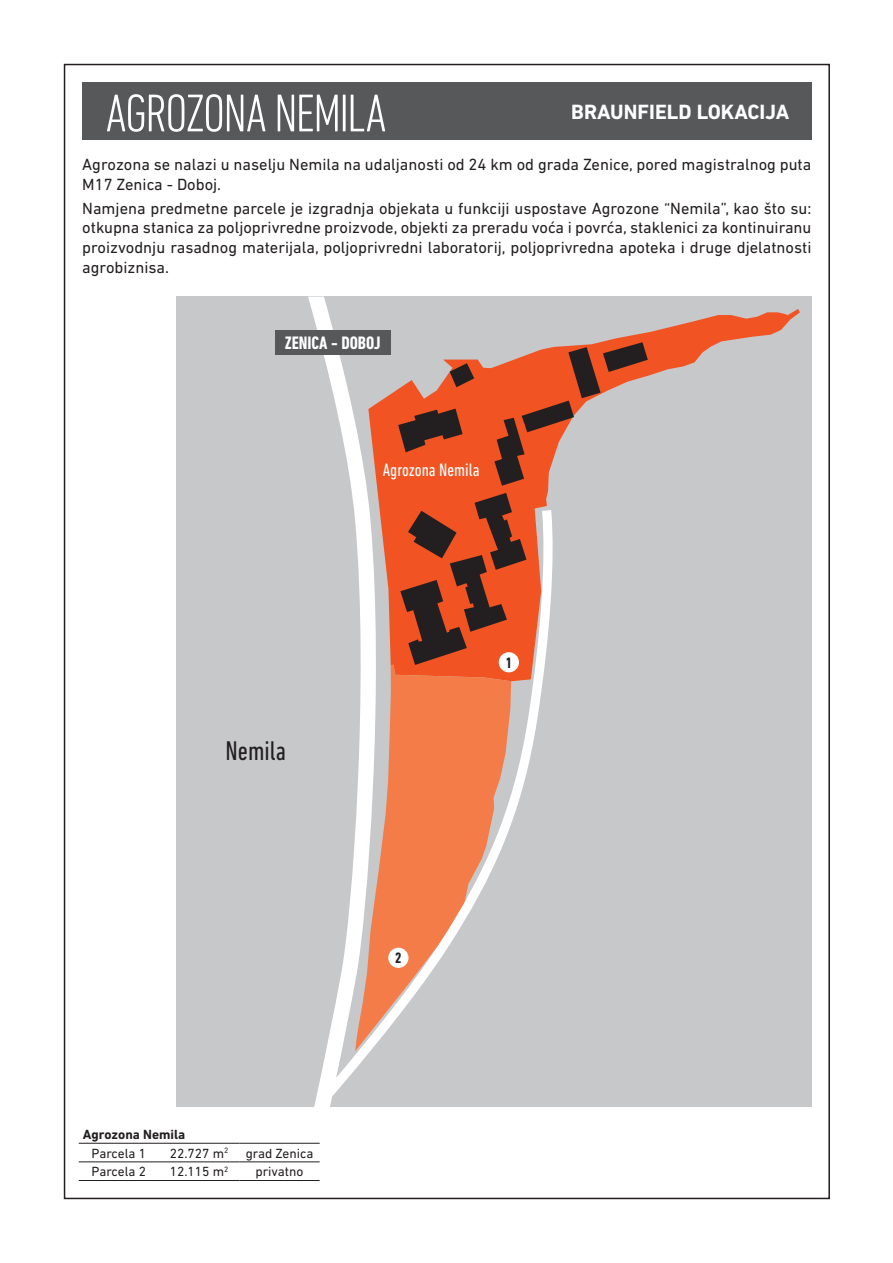
<style>
.page{position:relative;width:893px;height:1263px;background:#fff}
.page>*{position:absolute;margin:0;border:0;box-sizing:border-box;transform-origin:0 0}
.t1{font:300 condensed 54px "DIN Next LT Pro";letter-spacing:-.035em;color:#fff}
.t2{font:condensed 27.45px "DIN Next LT Pro";color:#231f20}
.t3{font:700 21px "DIN Next LT Pro";color:#fff}
.t4{font:condensed 18.3px "DIN Next LT Pro";color:#fff}
.t5{font:700 condensed 18.3px "DIN Next LT Pro";color:#fff}
.t6{font:16.5px/19.8px "DIN Next LT Pro";color:#231f20}
.t7{font:700 condensed 15.3px "DIN Next LT Pro";color:#231f20}
.t8{font:13.5px "DIN Next LT Pro";color:#231f20}
.t9{font:700 13.5px "DIN Next LT Pro";color:#231f20}
</style>
<div class="page">
<div style="left:82px;top:82px;width:729px;height:58px;background:#57585a"></div>
<div style="left:176px;top:297px;width:635px;height:810px;background:#c7c8ca"></div>
<svg style="left:601px;top:309px;width:199px;height:67px"></svg>
<svg style="left:555px;top:342px;width:93px;height:112px"></svg>
<svg style="left:308px;top:297px;width:247px;height:810px"></svg>
<div style="left:275px;top:330px;width:115px;height:24px;background:#57585a"></div>
<div style="left:499px;top:652px;width:20px;height:20px;background:#fff;border-radius:50%"></div>
<div style="left:388px;top:948px;width:20px;height:20px;background:#fff;border-radius:50%"></div>
<hr style="left:79px;top:1143px;width:80px;height:1px;background:#231f20">
<hr style="left:79px;top:1161px;width:80px;height:1px;background:#231f20">
<hr style="left:79px;top:1180px;width:80px;height:1px;background:#231f20">
<hr style="left:159px;top:1143px;width:80px;height:1px;background:#231f20">
<hr style="left:159px;top:1161px;width:80px;height:1px;background:#231f20">
<hr style="left:159px;top:1180px;width:80px;height:1px;background:#231f20">
<hr style="left:239px;top:1143px;width:81px;height:1px;background:#231f20">
<hr style="left:239px;top:1161px;width:81px;height:1px;background:#231f20">
<hr style="left:239px;top:1180px;width:81px;height:1px;background:#231f20">
<h1 class="t1" style="left:106px;top:82px;width:282px">AGROZONA NEMILA</h1>
<p class="t6" style="left:82px;top:154px;width:731px">Agrozona se nalazi u naselju Nemila na udaljanosti od 24 km od grada Zenice, pored magistralnog puta<br>M17 Zenica - Doboj.</p>
<p class="t6" style="left:82px;top:198px;width:731px;text-align:justify">Namjena predmetne parcele je izgradnja objekata u funkciji uspostave Agrozone “Nemila”, kao što su: otkupna stanica za poljoprivredne proizvode, objekti za preradu voća i povrća, staklenici za kontinuiranu proizvodnju rasadnog materijala, poljoprivredni laboratorij, poljoprivredna apoteka i druge djelatnosti agrobiznisa.</p>
<p class="t3" style="left:571px;top:100px;width:219px">BRAUNFIELD LOKACIJA</p>
<p class="t5" style="left:285px;top:333px;width:97px">ZENICA - DOBOJ</p>
<h2 class="t2" style="left:226px;top:735px;width:62px">Nemila</h2>
<p class="t4" style="left:383px;top:459px;width:98px">Agrozona Nemila</p>
<p class="t7" style="left:506px;top:654px;width:8px">1</p>
<p class="t9" style="left:83px;top:1126px;width:104px">Agrozona Nemila</p>
<p class="t8" style="left:92px;top:1145px;width:56px">Parcela 1</p>
<p class="t8" style="left:170px;top:1145px;width:60px">22.727 m<sup>2</sup></p>
<p class="t8" style="left:246px;top:1145px;width:69px">grad Zenica</p>
<p class="t8" style="left:92px;top:1164px;width:56px">Parcela 2</p>
<p class="t8" style="left:170px;top:1164px;width:60px">12.115 m<sup>2</sup></p>
<p class="t8" style="left:255px;top:1164px;width:50px">privatno</p>
<p class="t7" style="left:395px;top:949px;width:8px">2</p>
</div>
